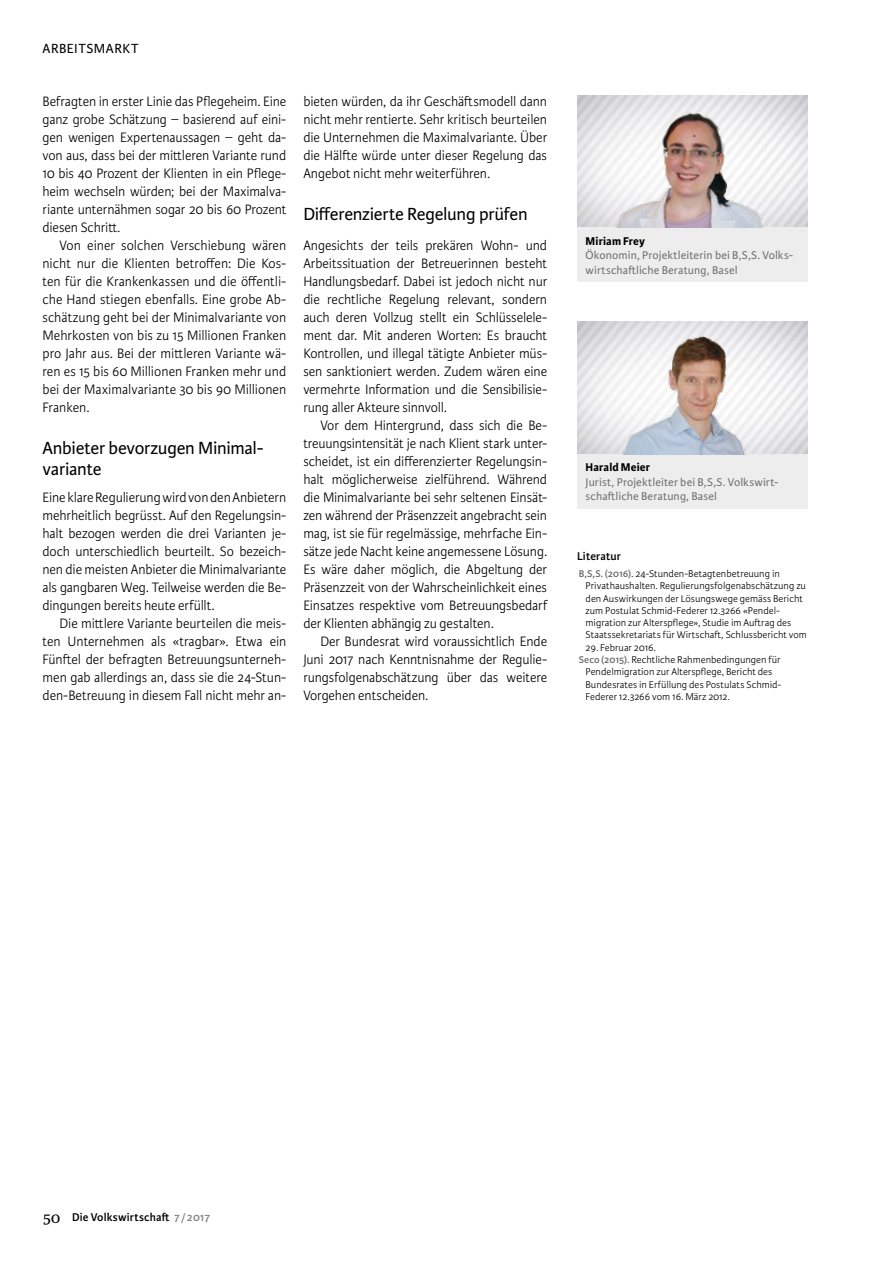
<style>
.page{position:relative;width:893px;height:1263px;background:#fff}
.page>*{position:absolute;margin:0;border:0;box-sizing:border-box;transform-origin:0 0}
.t1{font:18.75px/21px "Karmina Sans";letter-spacing:-.015em;color:#000}
.t2{font:300 14.55px/18px "Karmina Sans";letter-spacing:-.005em;color:#000;text-align:justify;scale:.96 1}
.t3{font:14.1px "Karmina Sans";letter-spacing:.04em;color:#000}
.t4{font:12px/14.4px "Karmina Sans";letter-spacing:.01em;color:#706f6f}
.t5{font:600 12px "Karmina Sans";letter-spacing:.01em;color:#000}
.t6{font:700 12px "Karmina Sans";letter-spacing:.015em;color:#000}
.t7{font:300 10.5px/12.3px "Karmina Sans";letter-spacing:.005em;color:#000}
.s1{font-weight:600;color:#706f6f}
.s2{font-family:"Karmina";font-weight:400;font-size:16.5px}
.s3{color:#878787}
</style>
<div class="page">
<div style="left:577px;top:227px;width:231px;height:55px;background:#ededed"></div>
<img style="left:577px;top:99px;width:231px;height:128px">
<div style="left:577px;top:454px;width:231px;height:55px;background:#ededed"></div>
<img style="left:577px;top:326px;width:231px;height:128px">
<p class="t3" style="left:43px;top:41px;width:98px">ARBEITSMARKT</p>
<p class="t2" style="left:43px;top:93px;width:255px">Befragten in erster Linie das Pflegeheim. Eine ganz grobe Schätzung – basierend auf eini&shy;gen wenigen Expertenaussagen – geht da&shy;von aus, dass bei der mittleren Variante rund 10 bis 40 Prozent der Klienten in ein Pflege&shy;heim wechseln würden; bei der Maximalva&shy;riante unternähmen sogar 20 bis 60 Prozent diesen Schritt.</p>
<p class="t2" style="left:43px;top:237px;width:255px;text-indent:17px">Von einer solchen Verschiebung wären nicht nur die Klienten betroffen: Die Kos&shy;ten für die Krankenkassen und die öffentli&shy;che Hand stiegen ebenfalls. Eine grobe Ab&shy;schätzung geht bei der Minimalvariante von Mehrkosten von bis zu 15 Millionen Franken pro Jahr aus. Bei der mittleren Variante wä&shy;ren es 15 bis 60 Millionen Franken mehr und bei der Maximalvariante 30 bis 90 Millionen Franken.</p>
<p class="t1" style="left:43px;top:438px;width:223px">Anbieter bevorzugen Minimal&shy;variante</p>
<p class="t2" style="left:43px;top:489px;width:255px">Eine klare Regulierung wird von den Anbietern mehrheitlich begrüsst. Auf den Regelungsin&shy;halt bezogen werden die drei Varianten je&shy;doch unterschiedlich beurteilt. So bezeich&shy;nen die meisten Anbieter die Minimalvariante als gangbaren Weg. Teilweise werden die Be&shy;dingungen bereits heute erfüllt.</p>
<p class="t2" style="left:43px;top:615px;width:255px;text-indent:17px">Die mittlere Variante beurteilen die meis&shy;ten Unternehmen als «tragbar». Etwa ein Fünftel der befragten Betreuungsunterneh&shy;men gab allerdings an, dass sie die 24-Stun&shy;den-Betreuung in diesem Fall nicht mehr an-</p>
<p class="t2" style="left:303px;top:93px;width:255px">bieten würden, da ihr Geschäftsmodell dann nicht mehr rentierte. Sehr kritisch beurteilen die Unternehmen die Maximalvariante. Über die Hälfte würde unter dieser Regelung das Angebot nicht mehr weiterführen.</p>
<p class="t1" style="left:303px;top:204px;width:226px">Differenzierte Regelung prüfen</p>
<p class="t2" style="left:303px;top:237px;width:255px">Angesichts der teils prekären Wohn- und Arbeitssituation der Betreuerinnen besteht Handlungsbedarf. Dabei ist jedoch nicht nur die rechtliche Regelung relevant, sondern auch deren Vollzug stellt ein Schlüsselele&shy;ment dar. Mit anderen Worten: Es braucht Kontrollen, und illegal tätigte Anbieter müs&shy;sen sanktioniert werden. Zudem wären eine vermehrte Information und die Sensibilisie&shy;rung aller Akteure sinnvoll.</p>
<p class="t2" style="left:303px;top:417px;width:255px;text-indent:17px">Vor dem Hintergrund, dass sich die Be&shy;treuungsintensität je nach Klient stark unter&shy;scheidet, ist ein differenzierter Regelungsin&shy;halt möglicherweise zielführend. Während die Minimalvariante bei sehr seltenen Einsät&shy;zen während der Präsenzzeit angebracht sein mag, ist sie für regelmässige, mehrfache Ein&shy;sätze jede Nacht keine angemessene Lösung.<br>Es wäre daher möglich, die Abgeltung der Präsenzzeit von der Wahrscheinlichkeit eines Einsatzes respektive vom Betreuungsbedarf der Klienten abhängig zu gestalten.</p>
<p class="t2" style="left:303px;top:633px;width:255px;text-indent:17px">Der Bundesrat wird voraussichtlich Ende Juni 2017 nach Kenntnisnahme der Regulie&shy;rungsfolgenabschätzung über das weitere Vorgehen entscheiden.</p>
<p class="t6" style="left:586px;top:234px;width:61px">Miriam Frey</p>
<p class="t4" style="left:586px;top:249px;width:209px">Ökonomin, Projektleiterin bei B,S,S. Volks&shy;wirtschaftliche Beratung, Basel</p>
<p class="t6" style="left:586px;top:460px;width:66px">Harald Meier</p>
<p class="t4" style="left:586px;top:475px;width:194px">Jurist, Projektleiter bei B,S,S. Volkswirt&shy;schaftliche Beratung, Basel</p>
<p class="t5" style="left:577px;top:550px;width:45px">Literatur</p>
<p class="t7" style="left:586px;top:568px;width:223px;text-indent:-7px"><span class="s1">B,S,S. (2016)</span>. 24-Stunden-Betagtenbetreuung in Privathaushalten. Regulierungsfolgenabschätzung zu den Auswirkungen der Lösungswege gemäss Bericht zum Postulat Schmid-Federer 12.3266 «Pendel&shy;migration zur Alterspflege», Studie im Auftrag des Staatssekretariats für Wirtschaft, Schlussbericht vom</p>
<p class="t7" style="left:586px;top:641px;width:72px">29. Februar 2016.</p>
<p class="t7" style="left:579px;top:654px;width:203px"><span class="s1">Seco (2015).</span> Rechtliche Rahmenbedingungen für</p>
<p class="t7" style="left:586px;top:666px;width:188px">Pendelmigration zur Alterspflege, Bericht des</p>
<p class="t7" style="left:586px;top:678px;width:197px">Bundesrates in Erfüllung des Postulats Schmid-</p>
<p class="t7" style="left:586px;top:691px;width:146px">Federer 12.3266 vom 16. März 2012.</p>
<p class="t5" style="left:43px;top:1210px;width:168px"><span class="s2">50</span> Die Volkswirtschaft <span class="s3">7 /2017</span></p>
</div>
